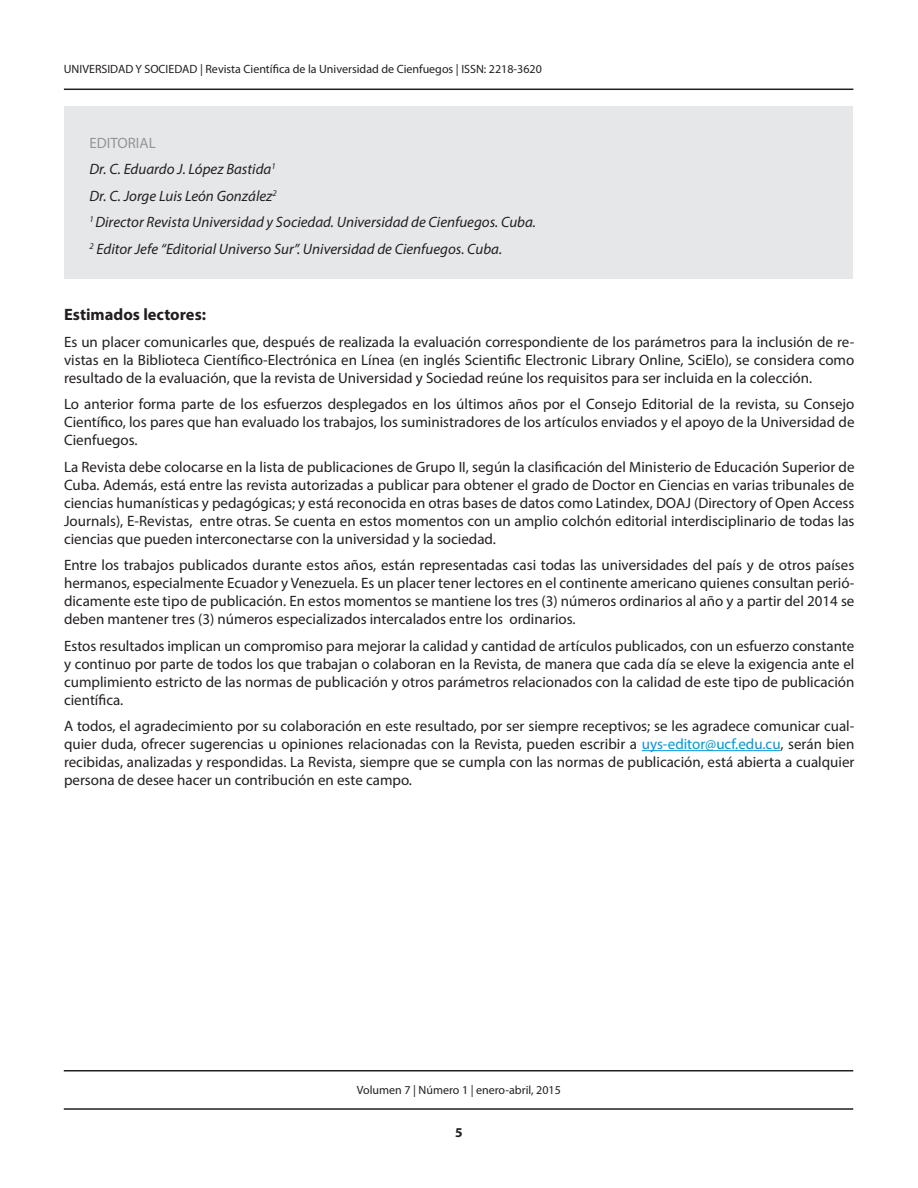
<style>
.page{position:relative;width:918px;height:1188px;background:#fff}
.page>*{position:absolute;margin:0;border:0;box-sizing:border-box;transform-origin:0 0}
.texto_bold{font:700 16.5px "Myriad Pro";color:#231f20}
.texto{font:15px/18px "Myriad Pro";color:#231f20;text-align:justify}
.nombre_de_autor{font:italic 15px "Myriad Pro";color:#231f20}
.titulo{font:15px "Myriad Pro";color:#939598}
.t1{font:700 13.5px "Myriad Pro";color:#231f20}
.t2{font:12px "Myriad Pro";color:#231f20}
.s1{color:#0095d9}
</style>
<div class="page">
<hr style="left:64px;top:89px;width:789px;height:1px;background:#231f20">
<hr style="left:64px;top:1108px;width:789px;height:2px;background:#231f20">
<hr style="left:64px;top:1070px;width:789px;height:1px;background:#231f20">
<hr style="left:642px;top:750px;width:138px;height:1px;background:#0095d9">
<div style="left:64px;top:106px;width:789px;height:173px;background:#e6e7e9"></div>
<p class="t2" style="left:64px;top:61px;width:479px">UNIVERSIDAD Y SOCIEDAD | Revista Científica de la Universidad de Cienfuegos | ISSN: 2218-3620</p>
<p class="titulo" style="left:90px;top:133px;width:68px">EDITORIAL</p>
<p class="nombre_de_autor" style="left:90px;top:160px;width:188px">Dr. C. Eduardo J. López Bastida<sup>1</sup></p>
<p class="nombre_de_autor" style="left:90px;top:186px;width:189px">Dr. C. Jorge Luis León González<sup>2</sup></p>
<p class="nombre_de_autor" style="left:90px;top:213px;width:448px"><sup>1</sup> Director Revista Universidad y Sociedad. Universidad de Cienfuegos. Cuba.</p>
<p class="nombre_de_autor" style="left:90px;top:239px;width:414px"><sup>2</sup> Editor Jefe “Editorial Universo Sur”. Universidad de Cienfuegos. Cuba.</p>
<p class="texto_bold" style="left:64px;top:304px;width:144px">Estimados lectores:</p>
<p class="texto" style="left:64px;top:332px;width:792px">Es un placer comunicarles que, después de realizada la evaluación correspondiente de los parámetros para la inclusión de re&shy;vistas en la Biblioteca Científico-Electrónica en Línea (en inglés Scientific Electronic Library Online, SciElo), se considera como resultado de la evaluación, que la revista de Universidad y Sociedad reúne los requisitos para ser incluida en la colección.</p>
<p class="texto" style="left:64px;top:395px;width:792px">Lo anterior forma parte de los esfuerzos desplegados en los últimos años por el Consejo Editorial de la revista, su Consejo Científico, los pares que han evaluado los trabajos, los suministradores de los artículos enviados y el apoyo de la Universidad de Cienfuegos.</p>
<p class="texto" style="left:64px;top:457px;width:792px">La Revista debe colocarse en la lista de publicaciones de Grupo II, según la clasificación del Ministerio de Educación Superior de Cuba. Además, está entre las revista autorizadas a publicar para obtener el grado de Doctor en Ciencias en varias tribunales de ciencias humanísticas y pedagógicas; y está reconocida en otras bases de datos como Latindex, DOAJ (Directory of Open Access Journals), E-Revistas, entre otras. Se cuenta en estos momentos con un amplio colchón editorial interdisciplinario de todas las ciencias que pueden interconectarse con la universidad y la sociedad.</p>
<p class="texto" style="left:64px;top:556px;width:792px">Entre los trabajos publicados durante estos años, están representadas casi todas las universidades del país y de otros países hermanos, especialmente Ecuador y Venezuela. Es un placer tener lectores en el continente americano quienes consultan perió&shy;dicamente este tipo de publicación. En estos momentos se mantiene los tres (3) números ordinarios al año y a partir del 2014 se deben mantener tres (3) números especializados intercalados entre los ordinarios.</p>
<p class="texto" style="left:64px;top:636px;width:792px">Estos resultados implican un compromiso para mejorar la calidad y cantidad de artículos publicados, con un esfuerzo constante y continuo por parte de todos los que trabajan o colaboran en la Revista, de manera que cada día se eleve la exigencia ante el cumplimiento estricto de las normas de publicación y otros parámetros relacionados con la calidad de este tipo de publicación científica.</p>
<p class="texto" style="left:64px;top:717px;width:792px">A todos, el agradecimiento por su colaboración en este resultado, por ser siempre receptivos; se les agradece comunicar cual&shy;quier duda, ofrecer sugerencias u opiniones relacionadas con la Revista, pueden escribir a <span class="s1">uys-editor@ucf.edu.cu</span>, serán bien recibidas, analizadas y respondidas. La Revista, siempre que se cumpla con las normas de publicación, está abierta a cualquier persona de desee hacer un contribución en este campo.</p>
<p class="t2" style="left:357px;top:1083px;width:205px">Volumen 7 | Número 1 | enero-abril, 2015</p>
<p class="t1" style="left:455px;top:1124px;width:9px">5</p>
</div>
